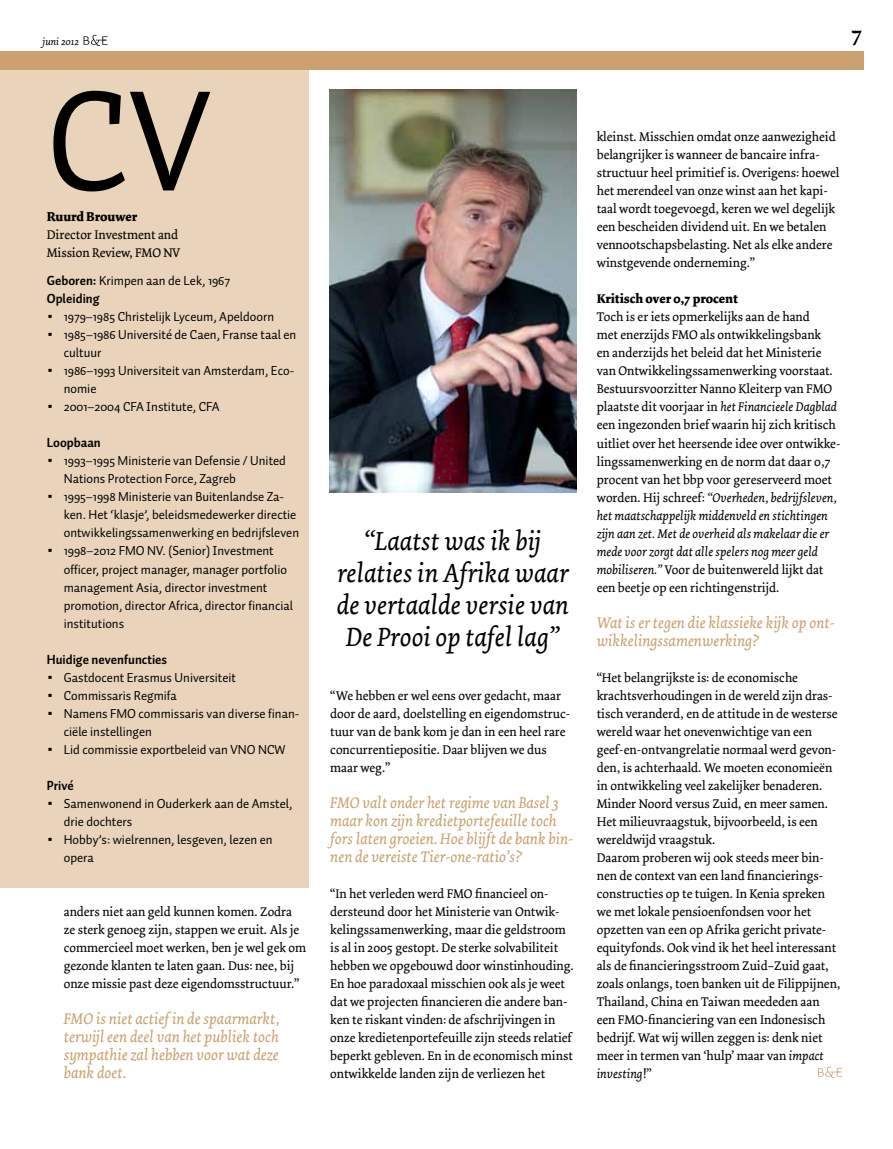
<style>
.page{position:relative;width:893px;height:1149px;background:#fff}
.page>*{position:absolute;margin:0;border:0;box-sizing:border-box;transform-origin:0 0}
.t1{font:145.2px "Auto 1";color:#000}
.t2{font:28.5px "Dolly Small Caps";color:#000}
.t3{font:italic 27.45px/32.1px "Dolly";color:#000;text-align:center}
.t4{font:italic 16.2px/18px "Dolly";color:#caa16f}
.t5{font:13.2px/18px "Dolly";color:#000}
.t6{font:13.2px/18px "Auto 1";color:#000}
.t7{font:700 13.2px "Dolly";color:#000}
.t8{font:700 13.2px "Auto 1";color:#000}
.t9{font:italic 10.5px "Dolly";color:#000}
.s1{font-weight:700}
.s2{font-weight:700;font-size:19.2px}
.s3{font-style:italic}
</style>
<div class="page">
<svg style="left:84px;top:35px;width:24px;height:11px"></svg>
<div style="left:0;top:66px;width:266px;height:822px;background:#e9d3ba"></div>
<svg style="left:818px;top:1066px;width:24px;height:11px"></svg>
<div style="left:43px;top:66px;width:266px;height:822px;background:#e9d3ba"></div>
<div style="left:0;top:51px;width:863px;height:18px;background:#caa16f"></div>
<img style="left:329px;top:89px;width:248px;height:404px">
<p class="t9" style="left:43px;top:35px;width:38px">juni 2012</p>
<h2 class="t2" style="left:850px;top:19px;width:15px">7</h2>
<h1 class="t1" style="left:47px;top:51px;width:165px">CV</h1>
<p class="t7" style="left:47px;top:208px;width:92px">Ruurd Brouwer</p>
<p class="t5" style="left:47px;top:225px;width:133px">Director Investment and<br>Mission Review, FMO NV</p>
<p class="t6" style="left:47px;top:271px;width:185px"><span class="s1">Geboren:</span> Krimpen aan de Lek, 1967<br><span class="s1">Opleiding</span></p>
<p class="t6" style="left:47px;top:307px;width:229px"><span class="s2">•</span> 1979–1985 Christelijk Lyceum, Apeldoorn</p>
<p class="t6" style="left:64px;top:325px;width:234px;text-indent:-17px"><span class="s2">•</span> 1985–1986 Université de Caen, Franse taal en cultuur</p>
<p class="t6" style="left:64px;top:361px;width:232px;text-indent:-17px"><span class="s2">•</span> 1986–1993 Universiteit van Amsterdam, Eco&shy;nomie</p>
<p class="t6" style="left:47px;top:397px;width:174px"><span class="s2">•</span> 2001–2004 CFA Institute, CFA</p>
<p class="t8" style="left:47px;top:434px;width:56px">Loopbaan</p>
<p class="t6" style="left:64px;top:451px;width:224px;text-indent:-17px"><span class="s2">•</span> 1993–1995 Ministerie van Defensie / United<br>Nations Protection Force, Zagreb</p>
<p class="t6" style="left:64px;top:487px;width:237px;text-indent:-17px"><span class="s2">•</span> 1995–1998 Ministerie van Buitenlandse Za&shy;ken. Het ‘klasje’, beleidsmedewerker directie ontwikkelingssamenwerking en bedrijfsleven</p>
<p class="t6" style="left:64px;top:541px;width:231px;text-indent:-17px"><span class="s2">•</span> 1998–2012 FMO NV. (Senior) Investment officer, project manager, manager portfolio management Asia, director investment promotion, director Africa, director financial institutions</p>
<p class="t8" style="left:47px;top:650px;width:122px">Huidige nevenfuncties</p>
<p class="t6" style="left:47px;top:667px;width:191px"><span class="s2">•</span> Gastdocent Erasmus Universiteit</p>
<p class="t6" style="left:47px;top:685px;width:132px"><span class="s2">•</span> Commissaris Regmifa</p>
<p class="t6" style="left:64px;top:703px;width:237px;text-indent:-17px"><span class="s2">•</span> Namens FMO commissaris van diverse finan&shy;ciële instellingen</p>
<p class="t6" style="left:47px;top:739px;width:240px"><span class="s2">•</span> Lid commissie exportbeleid van VNO NCW</p>
<p class="t8" style="left:47px;top:776px;width:29px">Privé</p>
<p class="t6" style="left:64px;top:793px;width:230px;text-indent:-17px"><span class="s2">•</span> Samenwonend in Ouderkerk aan de Amstel, drie dochters</p>
<p class="t6" style="left:64px;top:829px;width:210px;text-indent:-17px"><span class="s2">•</span> Hobby’s: wielrennen, lesgeven, lezen en opera</p>
<p class="t5" style="left:64px;top:902px;width:244px">anders niet aan geld kunnen komen. Zodra ze sterk genoeg zijn, stappen we eruit. Als je commercieel moet werken, ben je wel gek om gezonde klanten te laten gaan. Dus: nee, bij onze missie past deze eigendomsstructuur.”</p>
<p class="t4" style="left:64px;top:1009px;width:217px;text-align:justify">FMO is niet actief in de spaarmarkt, terwijl een deel van het publiek toch sympathie zal hebben voor wat deze bank doet.</p>
<h3 class="t3" style="left:337px;top:525px;width:234px">“Laatst was ik bij relaties in Afrika waar de vertaalde versie van<br>De Prooi op tafel lag”</h3>
<p class="t5" style="left:330px;top:686px;width:241px">“We hebben er wel eens over gedacht, maar door de aard, doelstelling en eigendomstruc&shy;tuur van de bank kom je dan in een heel rare concurrentiepositie. Daar blijven we dus maar weg.”</p>
<p class="t4" style="left:330px;top:793px;width:245px">FMO valt onder het regime van Basel 3 maar kon zijn kredietportefeuille toch fors laten groeien. Hoe blijft de bank bin&shy;nen de vereiste Tier-one-ratio’s?</p>
<p class="t5" style="left:330px;top:884px;width:245px">“In het verleden werd FMO financieel on&shy;dersteund door het Ministerie van Ontwik&shy;kelingssamenwerking, maar die geldstroom is al in 2005 gestopt. De sterke solvabiliteit hebben we opgebouwd door winstinhouding.<br>En hoe paradoxaal misschien ook als je weet dat we projecten financieren die andere ban&shy;ken te riskant vinden: de afschrijvingen in onze kredietenportefeuille zijn steeds relatief beperkt gebleven. En in de economisch minst ontwikkelde landen zijn de verliezen het</p>
<p class="t5" style="left:597px;top:128px;width:244px">kleinst. Misschien omdat onze aanwezigheid belangrijker is wanneer de bancaire infra&shy;structuur heel primitief is. Overigens: hoewel het merendeel van onze winst aan het kapi&shy;taal wordt toegevoegd, keren we wel degelijk een bescheiden dividend uit. En we betalen vennootschapsbelasting. Net als elke andere winstgevende onderneming.”</p>
<p class="t7" style="left:597px;top:291px;width:143px">Kritisch over 0,7 procent</p>
<p class="t5" style="left:597px;top:308px;width:245px">Toch is er iets opmerkelijks aan de hand<br>met enerzijds FMO als ontwikkelingsbank<br>en anderzijds het beleid dat het Ministerie van Ontwikkelingssamenwerking voorstaat.<br>Bestuursvoorzitter Nanno Kleiterp van FMO plaatste dit voorjaar in <span class="s3">het Financieele Dagblad </span>een ingezonden brief waarin hij zich kritisch uitliet over het heersende idee over ontwikke&shy;lingssamenwerking en de norm dat daar 0,7 procent van het bbp voor gereserveerd moet worden. Hij schreef: <span class="s3">“Overheden, bedrijfsleven, het maatschappelijk middenveld en stichtingen zijn aan zet. Met de overheid als makelaar die er mede voor zorgt dat alle spelers nog meer geld mobiliseren.”</span> Voor de buitenwereld lijkt dat een beetje op een richtingenstrijd.</p>
<p class="t4" style="left:597px;top:613px;width:239px">Wat is er tegen die klassieke kijk op ont&shy;wikkelingssamenwerking?</p>
<p class="t5" style="left:597px;top:668px;width:245px">“Het belangrijkste is: de economische krachtsverhoudingen in de wereld zijn dras&shy;tisch veranderd, en de attitude in de westerse wereld waar het onevenwichtige van een geef-en-ontvangrelatie normaal werd gevon&shy;den, is achterhaald. We moeten economieën in ontwikkeling veel zakelijker benaderen.<br>Minder Noord versus Zuid, en meer samen.<br>Het milieuvraagstuk, bijvoorbeeld, is een wereldwijd vraagstuk.<br>Daarom proberen wij ook steeds meer bin&shy;nen de context van een land financierings&shy;constructies op te tuigen. In Kenia spreken we met lokale pensioenfondsen voor het opzetten van een op Afrika gericht private&shy;equityfonds. Ook vind ik het heel interessant als de financieringsstroom Zuid–Zuid gaat, zoals onlangs, toen banken uit de Filippijnen, Thailand, China en Taiwan meededen aan een FMO-financiering van een Indonesisch bedrijf. Wat wij willen zeggen is: denk niet meer in termen van ‘hulp’ maar van <span class="s3">impact investing</span>!”</p>
</div>
